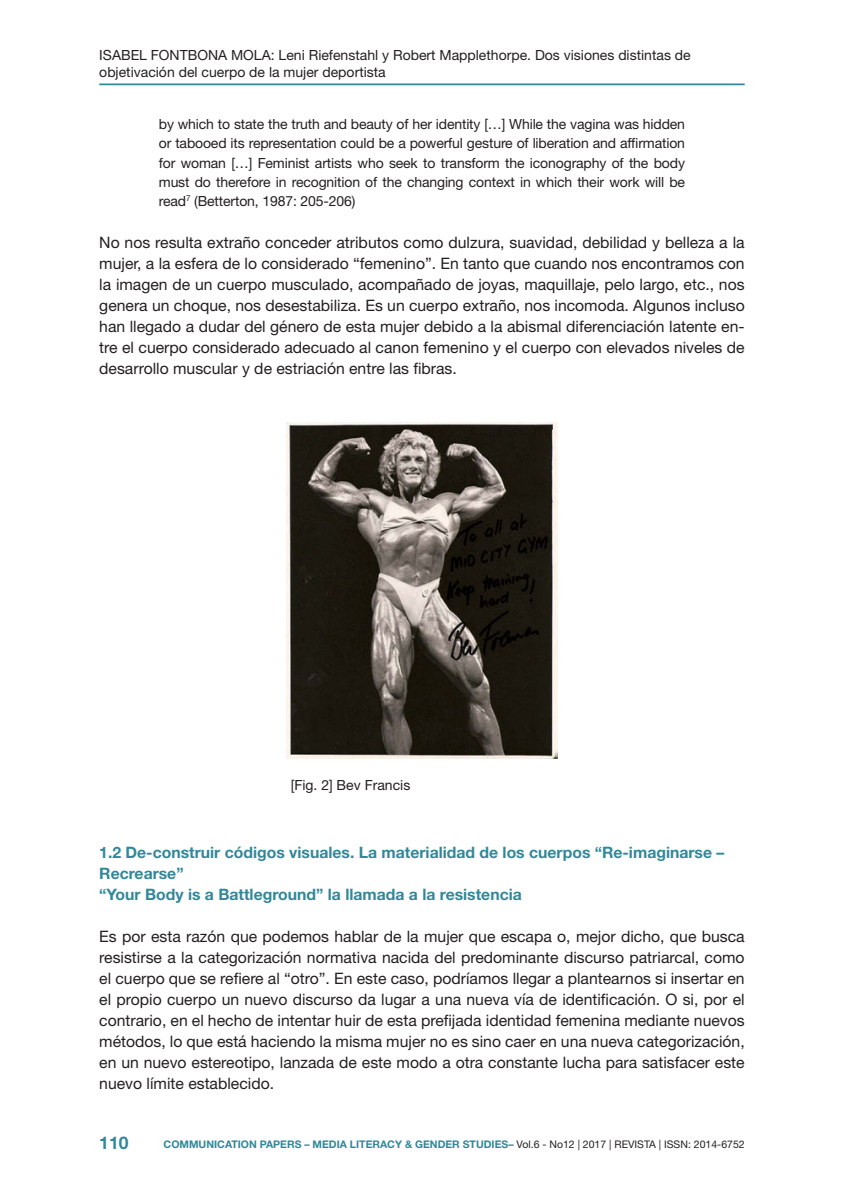
<style>
.page{position:relative;width:844px;height:1191px;background:#fff}
.page>*{position:absolute;margin:0;border:0;box-sizing:border-box;transform-origin:0 0}
.t1{font:700 17.5px "Helvetica Neue LT Std";color:#318899}
.t2{font:15.75px/21px "Helvetica Neue LT Std";color:#231f20;text-align:justify}
.Título_2{font:700 15.75px/21px "Helvetica Neue LT Std";color:#318899}
.t3{font:14px/19.2px "Helvetica Neue LT Std";color:#231f20}
.t4{font:700 10.5px "Helvetica Neue LT Std";color:#318899}
.s1{font-weight:400;color:#231f20}
</style>
<div class="page">
<hr style="left:99px;top:83px;width:645px;height:2px;background:#318899">
<img style="left:287px;top:422px;width:270px;height:336px">
<p class="t3" style="left:99px;top:47px;width:592px;line-height:16.8px">ISABEL FONTBONA MOLA: Leni Riefenstahl y Robert Mapplethorpe. Dos visiones distintas de objetivación del cuerpo de la mujer deportista</p>
<p class="t3" style="left:159px;top:114px;width:527px;text-align:justify">by which to state the truth and beauty of her identity […] While the vagina was hidden or tabooed its representation could be a powerful gesture of liberation and affirmation for woman […] Feminist artists who seek to transform the iconography of the body must do therefore in recognition of the changing context in which their work will be read<sup>7</sup> (Betterton, 1987: 205-206)</p>
<p class="t2" style="left:99px;top:232px;width:646px">No nos resulta extraño conceder atributos como dulzura, suavidad, debilidad y belleza a la mujer, a la esfera de lo considerado “femenino”. En tanto que cuando nos encontramos con la imagen de un cuerpo musculado, acompañado de joyas, maquillaje, pelo largo, etc., nos genera un choque, nos desestabiliza. Es un cuerpo extraño, nos incomoda. Algunos incluso han llegado a dudar del género de esta mujer debido a la abismal diferenciación latente en&shy;tre el cuerpo considerado adecuado al canon femenino y el cuerpo con elevados niveles de desarrollo muscular y de estriación entre las fibras.</p>
<p class="t3" style="left:290px;top:775px;width:121px">[Fig. 2] Bev Francis</p>
<p class="Título_2" style="left:99px;top:841px;width:626px">1.2 De-construir códigos visuales. La materialidad de los cuerpos “Re-imaginarse –<br>Recrearse”<br>“Your Body is a Battleground” la llamada a la resistencia</p>
<p class="t2" style="left:99px;top:925px;width:646px">Es por esta razón que podemos hablar de la mujer que escapa o, mejor dicho, que busca resistirse a la categorización normativa nacida del predominante discurso patriarcal, como el cuerpo que se refiere al “otro”. En este caso, podríamos llegar a plantearnos si insertar en el propio cuerpo un nuevo discurso da lugar a una nueva vía de identificación. O si, por el contrario, en el hecho de intentar huir de esta prefijada identidad femenina mediante nuevos métodos, lo que está haciendo la misma mujer no es sino caer en una nueva categorización, en un nuevo estereotipo, lanzada de este modo a otra constante lucha para satisfacer este nuevo límite establecido.</p>
<p class="t1" style="left:99px;top:1131px;width:31px">110</p>
<p class="t4" style="left:163px;top:1138px;width:582px">COMMUNICATION PAPERS – MEDIA LITERACY &amp; GENDER STUDIES– <span class="s1">Vol.6 - No12 | 2017 | REVISTA | ISSN: 2014-6752</span></p>
</div>
